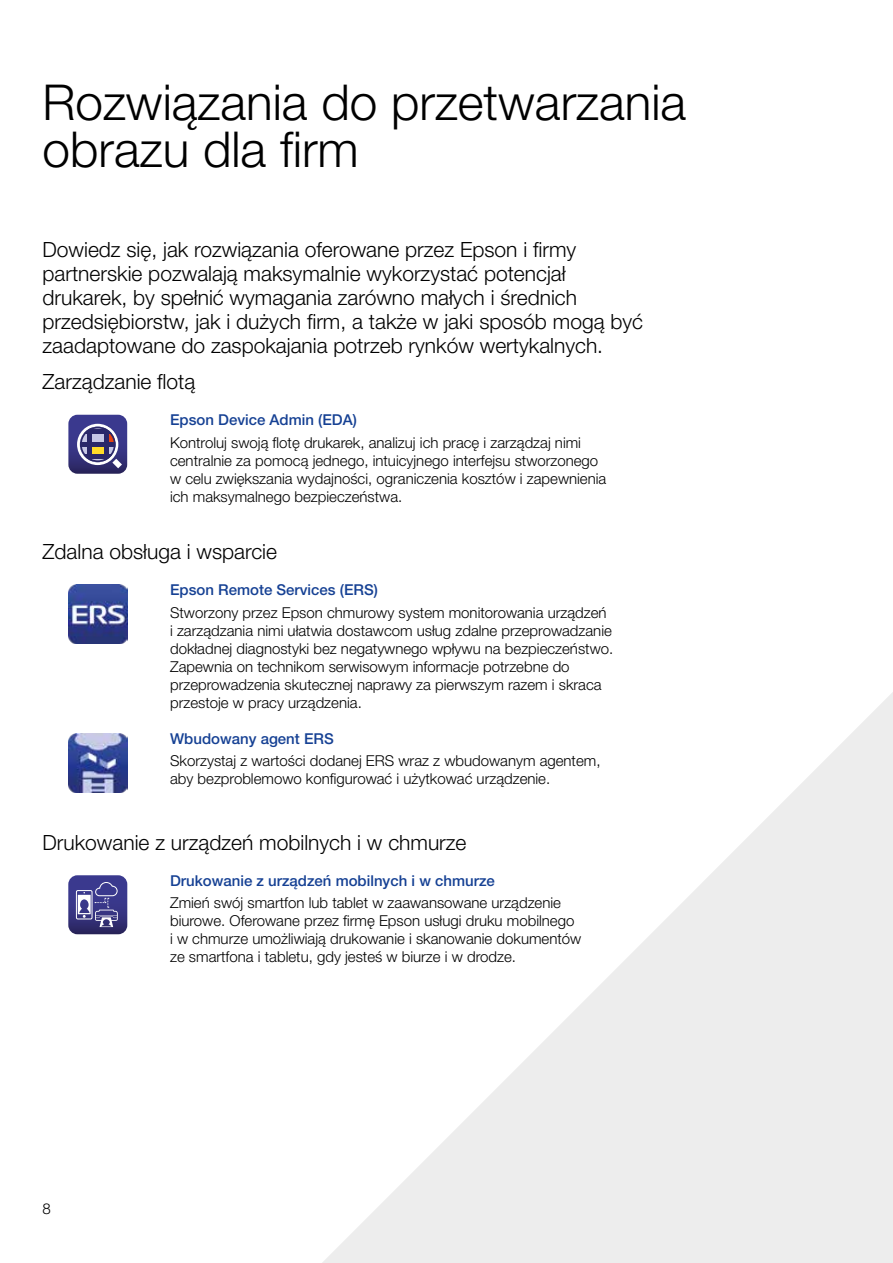
<style>
.page{position:relative;width:893px;height:1263px;background:#fff}
.page>*{position:absolute;margin:0;border:0;box-sizing:border-box;transform-origin:0 0}
.t1{font:300 49.5px/46.5px "Helvetica Neue LT Pro";color:#000}
.t2{font:300 21px/24px "Helvetica Neue LT Pro";color:#000}
.t3{font:300 15px/18px "Helvetica Neue LT Pro";color:#000}
.t4{font:500 15px "Helvetica Neue LT Pro";color:#164194}
</style>
<div class="page">
<svg style="left:322px;top:692px;width:571px;height:571px;fill:#f2f2f2"></svg>
<svg style="left:68px;top:415px;width:59px;height:59px;background:#5c588e"></svg>
<img style="left:68px;top:585px;width:59px;height:59px">
<img style="left:68px;top:733px;width:59px;height:59px">
<svg style="left:68px;top:875px;width:59px;height:59px;background:#555394"></svg>
<h1 class="t1" style="left:43px;top:78px;width:645px">Rozwiązania do przetwarzania obrazu dla firm</h1>
<p class="t2" style="left:43px;top:237px;width:602px">Dowiedz się, jak rozwiązania oferowane przez Epson i firmy partnerskie pozwalają maksymalnie wykorzystać potencjał drukarek, by spełnić wymagania zarówno małych i średnich przedsiębiorstw, jak i dużych firm, a także w jaki sposób mogą być zaadaptowane do zaspokajania potrzeb rynków wertykalnych.</p>
<h2 class="t2" style="left:43px;top:369px;width:154px">Zarządzanie flotą</h2>
<p class="t4" style="left:170px;top:411px;width:188px">Epson Device Admin (EDA)</p>
<p class="t3" style="left:170px;top:433px;width:438px">Kontroluj swoją flotę drukarek, analizuj ich pracę i zarządzaj nimi centralnie za pomocą jednego, intuicyjnego interfejsu stworzonego w celu zwiększania wydajności, ograniczenia kosztów i zapewnienia ich maksymalnego bezpieczeństwa.</p>
<h2 class="t2" style="left:43px;top:539px;width:236px">Zdalna obsługa i wsparcie</h2>
<p class="t4" style="left:170px;top:581px;width:209px">Epson Remote Services (ERS)</p>
<p class="t3" style="left:170px;top:603px;width:445px">Stworzony przez Epson chmurowy system monitorowania urządzeń<br>i zarządzania nimi ułatwia dostawcom usług zdalne przeprowadzanie dokładnej diagnostyki bez negatywnego wpływu na bezpieczeństwo.<br>Zapewnia on technikom serwisowym informacje potrzebne do przeprowadzenia skutecznej naprawy za pierwszym razem i skraca przestoje w pracy urządzenia.</p>
<p class="t4" style="left:170px;top:729px;width:165px">Wbudowany agent ERS</p>
<p class="t3" style="left:170px;top:751px;width:432px">Skorzystaj z wartości dodanej ERS wraz z wbudowanym agentem, aby bezproblemowo konfigurować i użytkować urządzenie.</p>
<h2 class="t2" style="left:43px;top:830px;width:425px">Drukowanie z urządzeń mobilnych i w chmurze</h2>
<p class="t4" style="left:170px;top:872px;width:326px">Drukowanie z urządzeń mobilnych i w chmurze</p>
<p class="t3" style="left:170px;top:893px;width:413px">Zmień swój smartfon lub tablet w zaawansowane urządzenie biurowe. Oferowane przez firmę Epson usługi druku mobilnego<br>i w chmurze umożliwiają drukowanie i skanowanie dokumentów ze smartfona i tabletu, gdy jesteś w biurze i w drodze.</p>
<p class="t3" style="left:43px;top:1199px;width:10px">8</p>
</div>
